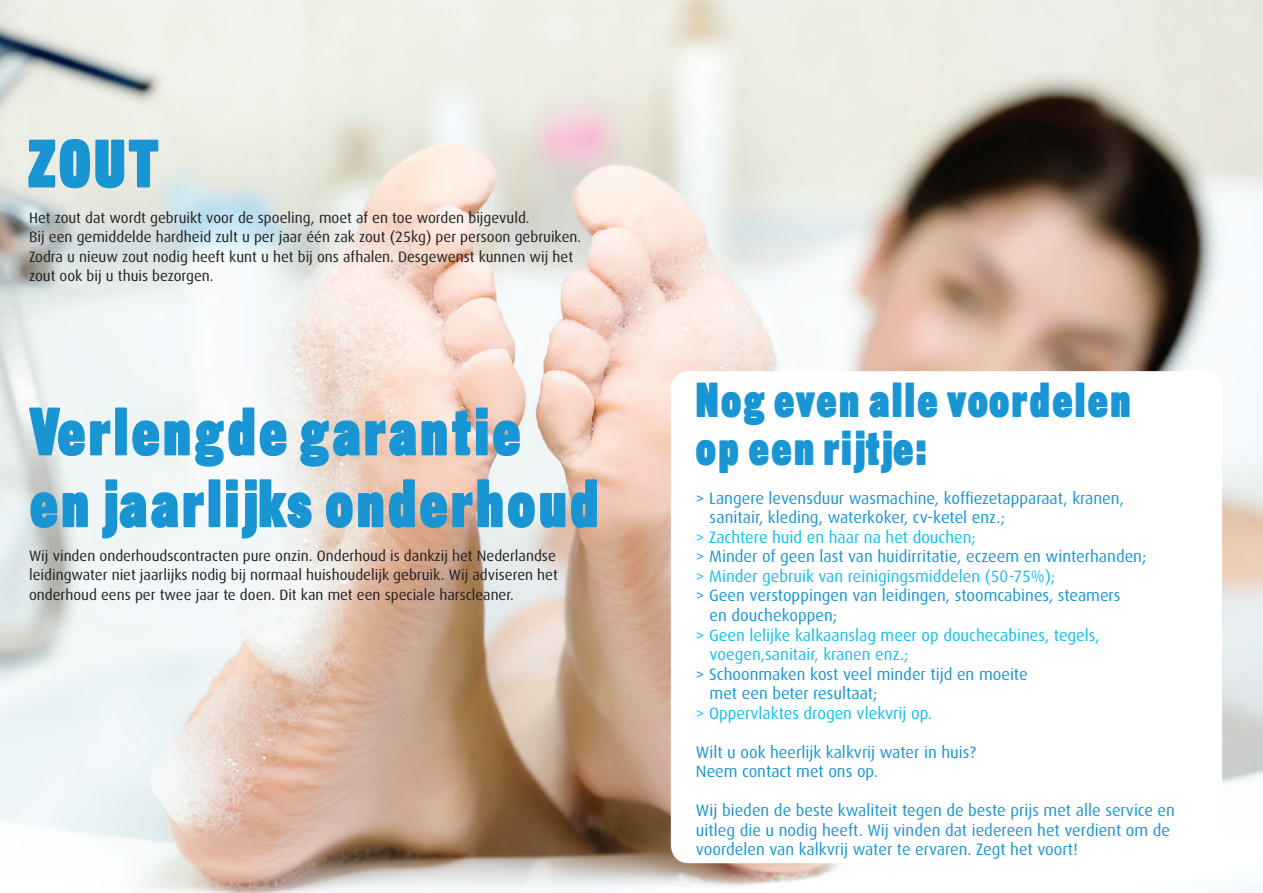
<style>
.page{position:relative;width:1263px;height:893px;background:#fff}
.page>*{position:absolute;margin:0;border:0;box-sizing:border-box;transform-origin:0 0}
.t1{font:900 66.75px/71.8px "Sans Thirteen";letter-spacing:.05em;color:#1a95d3}
.t2{font:900 48px/47.5px "Sans Thirteen";letter-spacing:.05em;color:#1a95d3}
.t3{font:16.5px/19.5px "Dax";color:#1a95d3}
.t4{font:16.5px/19.5px "Dax";color:#12bfec}
.t5{font:15px/19.5px "Dax";color:#231f20}
</style>
<div class="page">
<img style="left:0;top:0;width:1263px;height:893px">
<div style="left:671px;top:371px;width:551px;height:492px;background:#fff;border-radius:18px"></div>
<h1 class="t1" style="left:28px;top:128px;width:132px">ZOUT</h1>
<p class="t5" style="left:29px;top:208px;width:554px">Het zout dat wordt gebruikt voor de spoeling, moet af en toe worden bijgevuld.<br>Bij een gemiddelde hardheid zult u per jaar één zak zout (25kg) per persoon gebruiken.<br>Zodra u nieuw zout nodig heeft kunt u het bij ons afhalen. Desgewenst kunnen wij het zout ook bij u thuis bezorgen.</p>
<h1 class="t1" style="left:30px;top:395px;width:570px">Verlengde garantie<br>en jaarlijks onderhoud</h1>
<p class="t5" style="left:29px;top:546px;width:530px">Wij vinden onderhoudscontracten pure onzin. Onderhoud is dankzij het Nederlandse leidingwater niet jaarlijks nodig bij normaal huishoudelijk gebruik. Wij adviseren het onderhoud eens per twee jaar te doen. Dit kan met een speciale harscleaner.</p>
<h2 class="t2" style="left:696px;top:376px;width:436px">Nog even alle voordelen op een rijtje:</h2>
<p class="t3" style="left:710px;top:489px;width:416px;text-indent:-14px">&gt; Langere levensduur wasmachine, koffiezetapparaat, kranen, sanitair, kleding, waterkoker, cv-ketel enz.;</p>
<p class="t4" style="left:696px;top:528px;width:281px">&gt; Zachtere huid en haar na het douchen;</p>
<p class="t3" style="left:696px;top:547px;width:452px">&gt; Minder of geen last van huidirritatie, eczeem en winterhanden;</p>
<p class="t4" style="left:696px;top:567px;width:361px">&gt; Minder gebruik van reinigingsmiddelen (50-75%);</p>
<p class="t3" style="left:710px;top:586px;width:412px;text-indent:-14px">&gt; Geen verstoppingen van leidingen, stoomcabines, steamers en douchekoppen;</p>
<p class="t4" style="left:710px;top:625px;width:392px;text-indent:-14px">&gt; Geen lelijke kalkaanslag meer op douchecabines, tegels, voegen,sanitair, kranen enz.;</p>
<p class="t3" style="left:710px;top:664px;width:320px;text-indent:-14px">&gt; Schoonmaken kost veel minder tijd en moeite met een beter resultaat;</p>
<p class="t4" style="left:696px;top:703px;width:237px">&gt; Oppervlaktes drogen vlekvrij op.</p>
<p class="t3" style="left:696px;top:742px;width:281px">Wilt u ook heerlijk kalkvrij water in huis?<br>Neem contact met ons op.</p>
<p class="t3" style="left:696px;top:801px;width:480px">Wij bieden de beste kwaliteit tegen de beste prijs met alle service en uitleg die u nodig heeft. Wij vinden dat iedereen het verdient om de voordelen van kalkvrij water te ervaren. Zegt het voort!</p>
</div>
